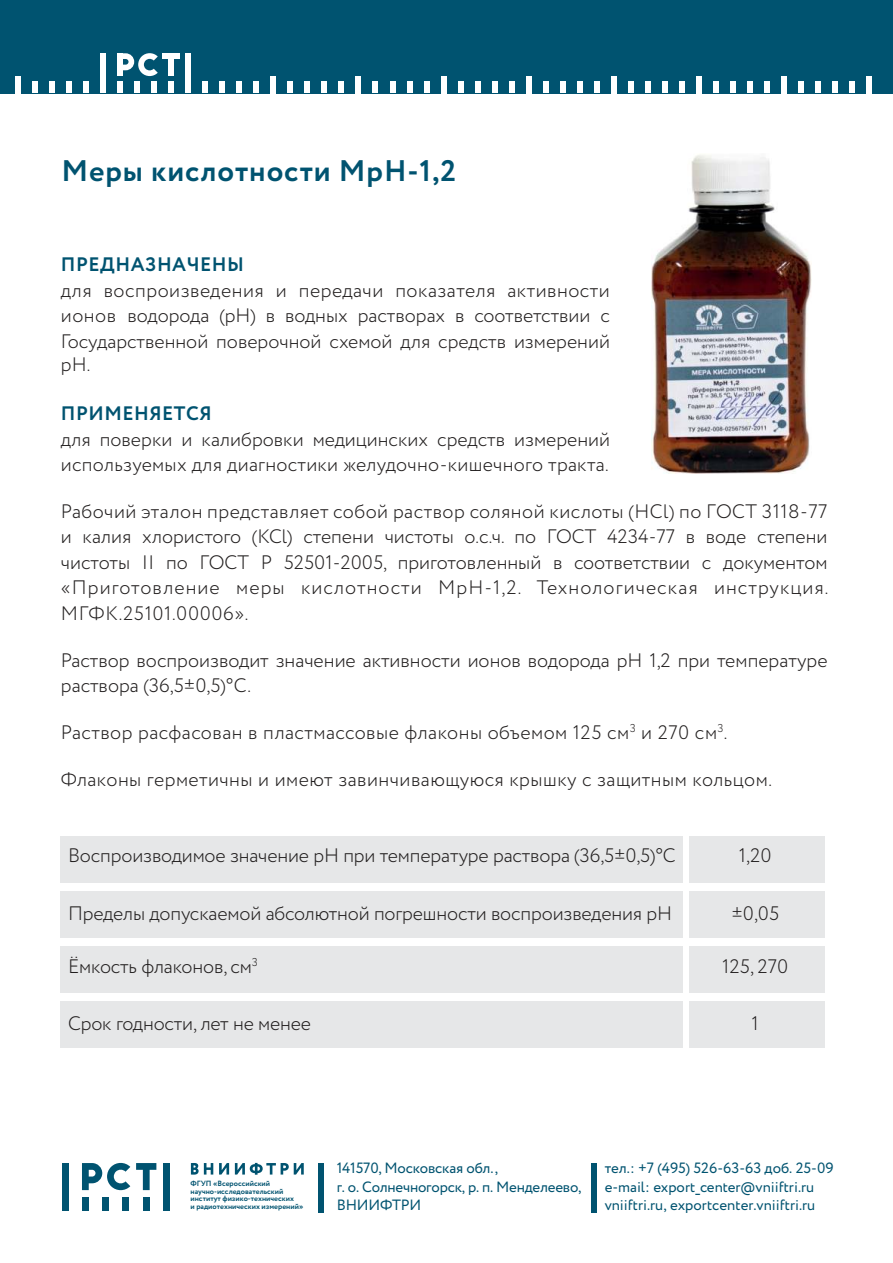
<style>
.page{position:relative;width:893px;height:1263px;background:#fff}
.page>*{position:absolute;margin:0;border:0;box-sizing:border-box;transform-origin:0 0}
.t1{font:700 29.7px "Circe";letter-spacing:.03em;color:#005370}
.t2{font:300 19.5px/25.5px "Circe";color:#221f1f;text-align:justify}
.t3{font:300 19.5px "Circe";letter-spacing:.025em;color:#221f1f}
.t4{font:700 19.5px "Circe";letter-spacing:.025em;color:#005370}
.t5{font:14.85px/18.5px "Circe";color:#005370}
.t6{font:700 7.5px/7.9px "Circe";color:#005370}
</style>
<div class="page">
<div style="left:0;top:0;width:893px;height:93px;background:#005370"></div>
<div style="left:83px;top:82px;width:6px;height:11px;background:#fff"></div>
<div style="left:66px;top:82px;width:6px;height:11px;background:#fff"></div>
<div style="left:49px;top:82px;width:6px;height:11px;background:#fff"></div>
<div style="left:32px;top:82px;width:6px;height:11px;background:#fff"></div>
<div style="left:15px;top:76px;width:6px;height:17px;background:#fff"></div>
<div style="left:356px;top:76px;width:5px;height:17px;background:#fff"></div>
<div style="left:339px;top:82px;width:5px;height:11px;background:#fff"></div>
<div style="left:322px;top:82px;width:5px;height:11px;background:#fff"></div>
<div style="left:304px;top:82px;width:6px;height:11px;background:#fff"></div>
<div style="left:287px;top:82px;width:6px;height:11px;background:#fff"></div>
<div style="left:270px;top:76px;width:6px;height:17px;background:#fff"></div>
<div style="left:441px;top:76px;width:5px;height:17px;background:#fff"></div>
<div style="left:424px;top:82px;width:5px;height:11px;background:#fff"></div>
<div style="left:407px;top:82px;width:5px;height:11px;background:#fff"></div>
<div style="left:390px;top:82px;width:5px;height:11px;background:#fff"></div>
<div style="left:373px;top:82px;width:5px;height:11px;background:#fff"></div>
<div style="left:253px;top:82px;width:6px;height:11px;background:#fff"></div>
<div style="left:236px;top:82px;width:6px;height:11px;background:#fff"></div>
<div style="left:219px;top:82px;width:6px;height:11px;background:#fff"></div>
<div style="left:202px;top:82px;width:6px;height:11px;background:#fff"></div>
<div style="left:100px;top:53px;width:6px;height:40px;background:#fff"></div>
<div style="left:117px;top:82px;width:6px;height:11px;background:#fff"></div>
<div style="left:134px;top:82px;width:6px;height:11px;background:#fff"></div>
<div style="left:151px;top:82px;width:6px;height:11px;background:#fff"></div>
<div style="left:168px;top:82px;width:6px;height:11px;background:#fff"></div>
<div style="left:117px;top:53px;width:6px;height:23px;background:#fff"></div>
<div style="left:168px;top:53px;width:6px;height:23px;background:#fff"></div>
<div style="left:163px;top:53px;width:17px;height:6px;background:#fff"></div>
<div style="left:185px;top:53px;width:6px;height:40px;background:#fff"></div>
<svg style="left:123px;top:53px;width:35px;height:23px"></svg>
<div style="left:526px;top:76px;width:6px;height:17px;background:#fff"></div>
<div style="left:509px;top:82px;width:6px;height:11px;background:#fff"></div>
<div style="left:492px;top:82px;width:5px;height:11px;background:#fff"></div>
<div style="left:475px;top:82px;width:5px;height:11px;background:#fff"></div>
<div style="left:458px;top:82px;width:5px;height:11px;background:#fff"></div>
<div style="left:611px;top:76px;width:6px;height:17px;background:#fff"></div>
<div style="left:594px;top:82px;width:6px;height:11px;background:#fff"></div>
<div style="left:577px;top:82px;width:6px;height:11px;background:#fff"></div>
<div style="left:560px;top:82px;width:6px;height:11px;background:#fff"></div>
<div style="left:543px;top:82px;width:6px;height:11px;background:#fff"></div>
<div style="left:696px;top:76px;width:6px;height:17px;background:#fff"></div>
<div style="left:679px;top:82px;width:6px;height:11px;background:#fff"></div>
<div style="left:662px;top:82px;width:6px;height:11px;background:#fff"></div>
<div style="left:645px;top:82px;width:6px;height:11px;background:#fff"></div>
<div style="left:628px;top:82px;width:6px;height:11px;background:#fff"></div>
<div style="left:781px;top:76px;width:6px;height:17px;background:#fff"></div>
<div style="left:764px;top:82px;width:6px;height:11px;background:#fff"></div>
<div style="left:747px;top:82px;width:6px;height:11px;background:#fff"></div>
<div style="left:730px;top:82px;width:6px;height:11px;background:#fff"></div>
<div style="left:713px;top:82px;width:6px;height:11px;background:#fff"></div>
<div style="left:866px;top:76px;width:6px;height:17px;background:#fff"></div>
<div style="left:849px;top:82px;width:6px;height:11px;background:#fff"></div>
<div style="left:832px;top:82px;width:6px;height:11px;background:#fff"></div>
<div style="left:815px;top:82px;width:6px;height:11px;background:#fff"></div>
<div style="left:798px;top:82px;width:6px;height:11px;background:#fff"></div>
<div style="left:689px;top:836px;width:136px;height:46px;background:#e6e7e8"></div>
<div style="left:60px;top:836px;width:622px;height:46px;background:#e6e7e8"></div>
<img style="left:652px;top:154px;width:159px;height:319px">
<div style="left:689px;top:891px;width:136px;height:47px;background:#e6e7e8"></div>
<div style="left:60px;top:891px;width:622px;height:47px;background:#e6e7e8"></div>
<div style="left:689px;top:946px;width:136px;height:47px;background:#e6e7e8"></div>
<div style="left:60px;top:946px;width:622px;height:47px;background:#e6e7e8"></div>
<div style="left:689px;top:1001px;width:136px;height:47px;background:#e6e7e8"></div>
<div style="left:60px;top:1001px;width:622px;height:47px;background:#e6e7e8"></div>
<div style="left:62px;top:1163px;width:6px;height:47px;background:#005370"></div>
<div style="left:82px;top:1197px;width:7px;height:13px;background:#005370"></div>
<div style="left:102px;top:1197px;width:7px;height:13px;background:#005370"></div>
<div style="left:123px;top:1197px;width:6px;height:13px;background:#005370"></div>
<div style="left:143px;top:1197px;width:7px;height:13px;background:#005370"></div>
<svg style="left:136px;top:1163px;width:20px;height:27px"></svg>
<div style="left:163px;top:1163px;width:7px;height:47px;background:#005370"></div>
<svg style="left:82px;top:1162px;width:48px;height:28px"></svg>
<svg style="left:191px;top:1163px;width:22px;height:11px"></svg>
<svg style="left:219px;top:1163px;width:10px;height:11px"></svg>
<svg style="left:235px;top:1163px;width:69px;height:12px"></svg>
<div style="left:319px;top:1163px;width:5px;height:49px;background:#005370"></div>
<div style="left:591px;top:1163px;width:5px;height:49px;background:#005370"></div>
<h1 class="t1" style="left:61px;top:150px;width:396px">Меры кислотности МрН-1,2</h1>
<p class="t4" style="left:61px;top:251px;width:185px">ПРЕДНАЗНАЧЕНЫ</p>
<p class="t2" style="left:61px;top:278px;width:551px">для воспроизведения и передачи показателя активности ионов водорода (рН) в водных растворах в соответствии с Государственной поверочной схемой для средств измерений</p>
<p class="t2" style="left:61px;top:352px;width:31px">рН.</p>
<p class="t4" style="left:61px;top:400px;width:152px">ПРИМЕНЯЕТСЯ</p>
<p class="t2" style="left:61px;top:427px;width:551px">для поверки и калибровки медицинских средств измерений используемых для диагностики желудочно-кишечного тракта.</p>
<p class="t2" style="left:61px;top:499px;width:769px">Рабочий эталон представляет собой раствор соляной кислоты (HCl) по ГОСТ 3118-77 и калия хлористого (KCl) степени чистоты о.с.ч. по ГОСТ 4234-77 в воде степени чистоты II по ГОСТ Р 52501-2005, приготовленный в соответствии с документом «Приготовление меры кислотности МрН-1,2. Технологическая инструкция.<br>МГФК.25101.00006».</p>
<p class="t2" style="left:61px;top:648px;width:768px">Раствор воспроизводит значение активности ионов водорода рН 1,2 при температуре раствора (36,5±0,5)°С.</p>
<p class="t3" style="left:61px;top:719px;width:668px">Раствор расфасован в пластмассовые флаконы объемом 125 см<sup>3</sup> и 270 см<sup>3</sup>.</p>
<p class="t3" style="left:61px;top:766px;width:713px">Флаконы герметичны и имеют завинчивающуюся крышку с защитным кольцом.</p>
<p class="t2" style="left:68px;top:843px;width:609px">Воспроизводимое значение рН при температуре раствора (36,5±0,5)°С</p>
<p class="t2" style="left:68px;top:900px;width:605px">Пределы допускаемой абсолютной погрешности воспроизведения рН</p>
<p class="t2" style="left:68px;top:954px;width:191px">Ёмкость флаконов, см<sup>3</sup></p>
<p class="t2" style="left:68px;top:1011px;width:244px">Срок годности, лет не менее</p>
<p class="t2" style="left:739px;top:843px;width:34px">1,20</p>
<p class="t2" style="left:731px;top:900px;width:49px">±0,05</p>
<p class="t2" style="left:722px;top:954px;width:67px">125, 270</p>
<p class="t2" style="left:752px;top:1011px;width:9px">1</p>
<p class="t6" style="left:190px;top:1179px;width:114px">ФГУП «Всероссийский научно-исследовательский институт физико-технических<br>и радиотехнических измерений»</p>
<p class="t5" style="left:337px;top:1159px;width:246px">141570, Московская обл.,<br>г. о. Солнечногорск, р. п. Менделеево,<br>ВНИИФТРИ</p>
<p class="t5" style="left:605px;top:1159px;width:230px">тел.: +7 (495) 526-63-63 доб. 25-09 e-mail: export_center@vniiftri.ru vniiftri.ru, exportcenter.vniiftri.ru</p>
</div>
